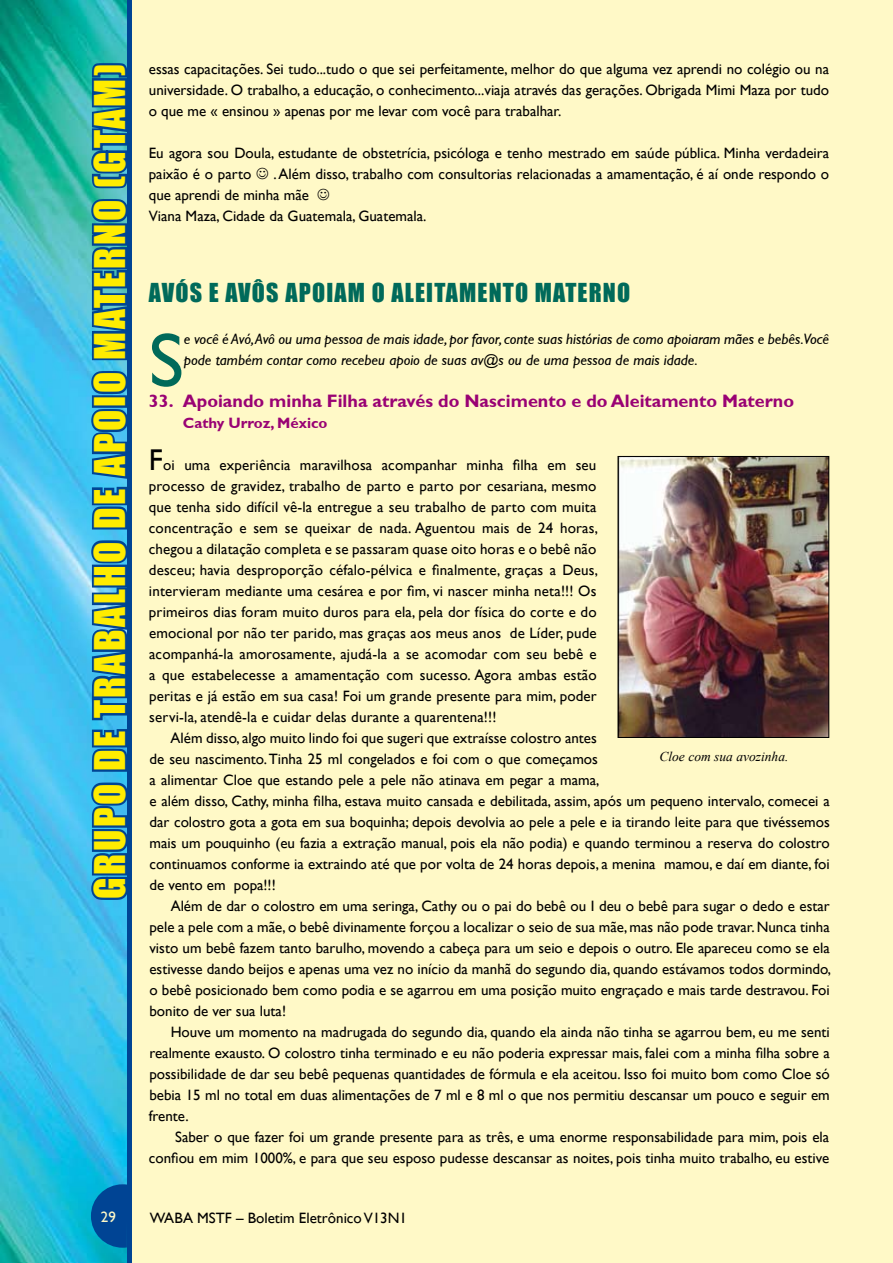
<style>
.page{position:relative;width:893px;height:1263px;background:#fff}
.page>*{position:absolute;margin:0;border:0;box-sizing:border-box;transform-origin:0 0}
.t1{font:76.5px "Gill Sans";color:#006a5a}
.t2{font:39px "Impact";letter-spacing:.07em;color:#ffec00}
.t3{font:24px "Impact";letter-spacing:.05em;color:#006a5a}
.t4{font:700 18px "Gill Sans";color:#990274}
.t5{font:15px/21px "Gill Sans";color:#000;text-align:justify}
.t6{font:italic 15px/21px "Gill Sans";color:#000}
.t7{font:700 15px "Gill Sans";color:#990274}
.t8{font:15px "Gill Sans";color:#fff9c7}
.t9{font:italic 13.5px "Times New Roman";color:#000}
.s1{font-size:30px}
</style>
<div class="page">
<img style="left:0;top:0;width:127px;height:1263px">
<div style="left:131px;top:0;width:762px;height:1263px;background:#fff9c7"></div>
<hr style="left:127px;top:0;width:4px;height:1263px;background:#004494">
<svg style="left:91px;top:1184px;width:36px;height:64px;background:#005a9f"></svg>
<svg style="left:37px;top:60px;width:95px;height:843px;background:#2e95c5"></svg>
<img style="left:620px;top:458px;width:207px;height:278px">
<div style="left:618px;top:456px;width:211px;height:282px;border:1px solid #000"></div>
<h2 class="t2" style="left:79px;top:899px;width:837px;rotate:-90deg">Grupo de Trabalho de Apoio Materno (GTAM)</h2>
<p class="t5" style="left:149px;top:59px;width:682px">essas capacitações. Sei tudo...tudo o que sei perfeitamente, melhor do que alguma vez aprendi no colégio ou na universidade. O trabalho, a educação, o conhecimento...viaja através das gerações. Obrigada Mimi Maza por tudo o que me « ensinou » apenas por me levar com você para trabalhar.</p>
<p class="t5" style="left:149px;top:143px;width:682px">Eu agora sou Doula, estudante de obstetrícia, psicóloga e tenho mestrado em saúde pública. Minha verdadeira paixão é o parto</p>
<p class="t5" style="left:149px;top:164px;width:682px;text-align:left;text-indent:125px">.Além disso, trabalho com consultorias relacionadas a amamentação, é aí onde respondo o que aprendi de minha mãe<br>Viana Maza, Cidade da Guatemala, Guatemala.</p>
<h3 class="t3" style="left:149px;top:274px;width:483px">AVÓS E AVÔS APOIAM O ALEITAMENTO MATERNO</h3>
<h1 class="t1" style="left:149px;top:316px;width:37px">S</h1>
<p class="t6" style="left:184px;top:329px;width:647px">e você é Avó,Avô ou uma pessoa de mais idade, por favor, conte suas histórias de como apoiaram mães e bebês.Você pode também contar como recebeu apoio de suas av@s ou de uma pessoa de mais idade.</p>
<p class="t4" style="left:149px;top:390px;width:647px">33. Apoiando minha Filha através do Nascimento e do Aleitamento Materno</p>
<p class="t7" style="left:183px;top:414px;width:146px">Cathy Urroz, México</p>
<p class="t5" style="left:149px;top:455px;width:451px"><span class="s1">F</span>oi uma experiência maravilhosa acompanhar minha filha em seu processo de gravidez, trabalho de parto e parto por cesariana, mesmo que tenha sido difícil vê-la entregue a seu trabalho de parto com muita concentração e sem se queixar de nada. Aguentou mais de 24 horas, chegou a dilatação completa e se passaram quase oito horas e o bebê não desceu; havia desproporção céfalo-pélvica e finalmente, graças a Deus, intervieram mediante uma cesárea e por fim, vi nascer minha neta!!! Os primeiros dias foram muito duros para ela, pela dor física do corte e do emocional por não ter parido, mas graças aos meus anos de Líder, pude acompanhá-la amorosamente, ajudá-la a se acomodar com seu bebê e a que estabelecesse a amamentação com sucesso. Agora ambas estão peritas e já estão em sua casa! Foi um grande presente para mim, poder servi-la, atendê-la e cuidar delas durante a quarentena!!!</p>
<p class="t5" style="left:149px;top:728px;width:682px;text-align:left;text-indent:21px">Além disso, algo muito lindo foi que sugeri que extraísse colostro antes<br>de seu nascimento.Tinha 25 ml congelados e foi com o que começamos<br>a alimentar Cloe que estando pele a pele não atinava em pegar a mama,<br>e além disso, Cathy, minha filha, estava muito cansada e debilitada, assim, após um pequeno intervalo, comecei a dar colostro gota a gota em sua boquinha; depois devolvia ao pele a pele e ia tirando leite para que tivéssemos mais um pouquinho (eu fazia a extração manual, pois ela não podia) e quando terminou a reserva do colostro continuamos conforme ia extraindo até que por volta de 24 horas depois, a menina mamou, e daí em diante, foi de vento em popa!!!</p>
<p class="t5" style="left:149px;top:896px;width:683px;text-indent:21px">Além de dar o colostro em uma seringa, Cathy ou o pai do bebê ou I deu o bebê para sugar o dedo e estar pele a pele com a mãe, o bebê divinamente forçou a localizar o seio de sua mãe,mas não pode travar.Nunca tinha visto um bebê fazem tanto barulho, movendo a cabeça para um seio e depois o outro. Ele apareceu como se ela estivesse dando beijos e apenas uma vez no início da manhã do segundo dia, quando estávamos todos dormindo, o bebê posicionado bem como podia e se agarrou em uma posição muito engraçado e mais tarde destravou. Foi bonito de ver sua luta!</p>
<p class="t5" style="left:149px;top:1022px;width:682px;text-indent:22px">Houve um momento na madrugada do segundo dia, quando ela ainda não tinha se agarrou bem, eu me senti realmente exausto. O colostro tinha terminado e eu não poderia expressar mais, falei com a minha filha sobre a possibilidade de dar seu bebê pequenas quantidades de fórmula e ela aceitou. Isso foi muito bom como Cloe só bebia 15 ml no total em duas alimentações de 7 ml e 8 ml o que nos permitiu descansar um pouco e seguir em frente.</p>
<p class="t5" style="left:149px;top:1127px;width:682px;text-align:right">Saber o que fazer foi um grande presente para as três, e uma enorme responsabilidade para mim, pois ela confiou em mim 1000%, e para que seu esposo pudesse descansar as noites, pois tinha muito trabalho, eu estive</p>
<p class="t9" style="left:659px;top:747px;width:130px">Cloe com sua avozinha.</p>
<p class="t8" style="left:101px;top:1208px;width:15px">29</p>
<p class="t5" style="left:150px;top:1207px;width:259px">WABA MSTF – Boletim Eletrônico V13N1</p>
</div>
